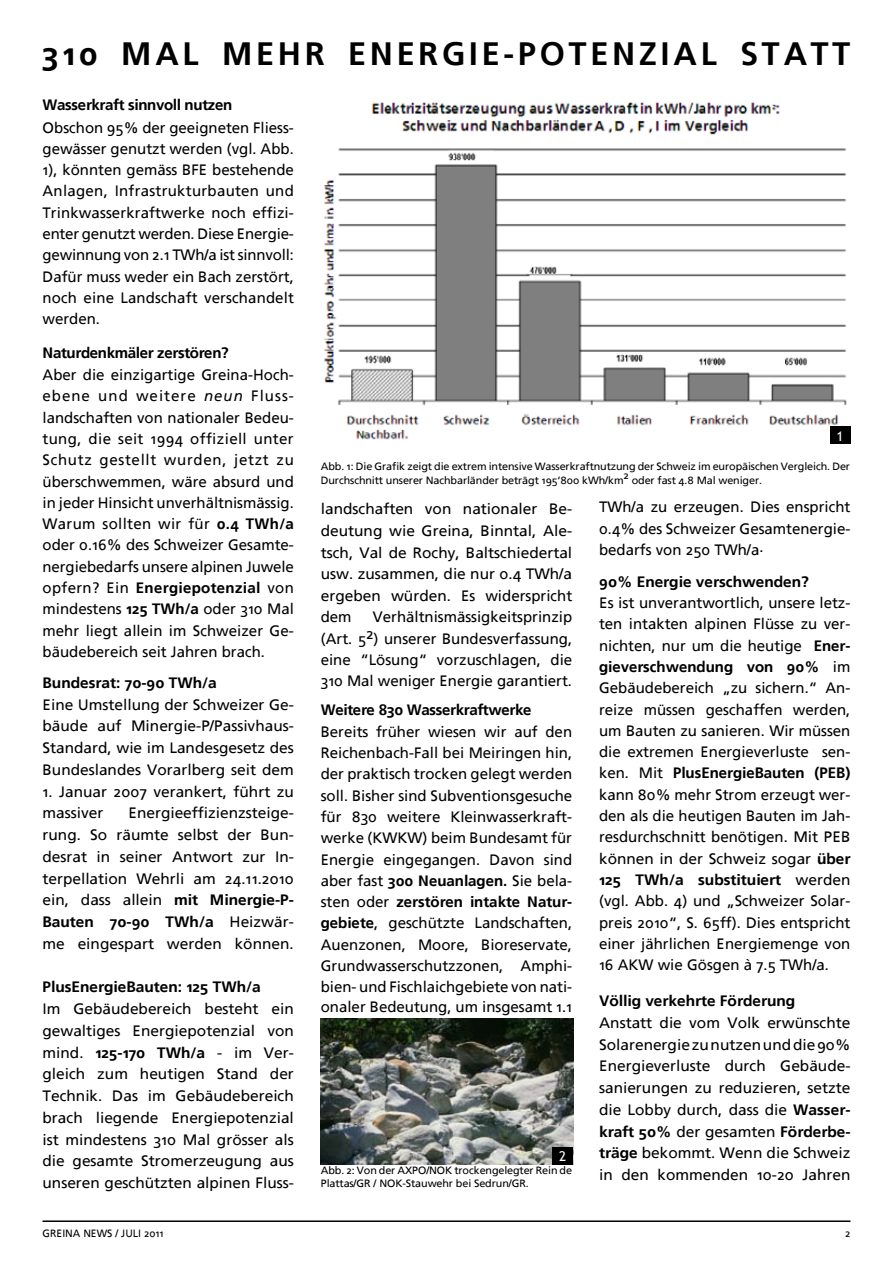
<style>
.page{position:relative;width:893px;height:1263px;background:#fff}
.page>*{position:absolute;margin:0;border:0;box-sizing:border-box;transform-origin:0 0}
.t1{font:700 32.25px "Frutiger Linotype";letter-spacing:.115em;color:#000}
.t2{font:15px/21.3px "Frutiger Linotype";color:#000;text-align:justify}
.t3{font:700 15px "Frutiger Linotype";color:#000}
.t4{font:700 15px "Frutiger Linotype";letter-spacing:-.02em;color:#000}
.t5{font:13.5px "Trebuchet MS";color:#fff}
.t6{font:10.5px/13.5px "Frutiger Linotype";letter-spacing:-.01em;color:#000}
.s1{font-style:italic}
.s2{font-weight:700}
</style>
<div class="page">
<hr style="left:43px;top:1220px;width:807px;height:2px;background:#000">
<img style="left:321px;top:1018px;width:252px;height:146px">
<div style="left:552px;top:1147px;width:21px;height:17px;background:#000"></div>
<img style="left:324px;top:102px;width:523px;height:338px">
<div style="left:830px;top:426px;width:20px;height:18px;background:#000"></div>
<h1 class="t1" style="left:43px;top:34px;width:136px">310 Mal</h1>
<h1 class="t1" style="left:222px;top:34px;width:26px">mehr</h1>
<h1 class="t1" style="left:348px;top:34px;width:44px">Energie</h1>
<h1 class="t1" style="left:504px;top:34px;width:60px">-Potenzial</h1>
<h1 class="t1" style="left:740px;top:34px;width:23px">statt</h1>
<p class="t4" style="left:43px;top:96px;width:191px">Wasserkraft sinnvoll nutzen</p>
<p class="t2" style="left:43px;top:117px;width:253px">Obschon 95% der geeigneten Fliess&shy;gewässer genutzt werden (vgl. Abb.<br>1), könnten gemäss BFE bestehende Anlagen, Infrastrukturbauten und Trinkwasserkraftwerke noch effizi&shy;enter genutzt werden. Diese Energie&shy;gewinnung von 2.1 TWh/a ist sinnvoll:<br>Dafür muss weder ein Bach zerstört, noch eine Landschaft verschandelt werden.</p>
<p class="t4" style="left:43px;top:343px;width:188px">Naturdenkmäler zerstören?</p>
<p class="t2" style="left:43px;top:364px;width:253px">Aber die einzigartige Greina-Hoch&shy;ebene und weitere <span class="s1">neun</span> Fluss&shy;landschaften von nationaler Bedeu&shy;tung, die seit 1994 offiziell unter Schutz gestellt wurden, jetzt zu überschwemmen, wäre absurd und in jeder Hinsicht unverhältnismässig.<br>Warum sollten wir für <span class="s2">0.4 TWh/a </span>oder 0.16% des Schweizer Gesamte&shy;nergiebedarfs unsere alpinen Juwele opfern? Ein <span class="s2">Energiepotenzial</span> von mindestens <span class="s2">125 TWh/a</span> oder 310 Mal mehr liegt allein im Schweizer Ge&shy;bäudebereich seit Jahren brach.</p>
<p class="t3" style="left:43px;top:673px;width:176px">Bundesrat: 70-90 TWh/a</p>
<p class="t2" style="left:43px;top:693px;width:253px;line-height:21.8px">Eine Umstellung der Schweizer Ge&shy;bäude auf Minergie-P/Passivhaus-Standard, wie im Landesgesetz des Bundeslandes Vorarlberg seit dem</p>
<p class="t2" style="left:43px;top:780px;width:253px;line-height:21.8px">1. Januar 2007 verankert, führt zu massiver</p>
<p class="t2" style="left:43px;top:802px;width:253px;line-height:21.8px;text-indent:86px">Energieeffizienzsteige&shy;rung. So räumte selbst der Bun&shy;desrat in seiner Antwort zur In&shy;terpellation Wehrli am 24.11.2010 ein, dass allein <span class="s2">mit Minergie-P-Bauten 70-90 TWh/a</span> Heizwär&shy;me eingespart werden können.</p>
<p class="t3" style="left:43px;top:978px;width:220px">PlusEnergieBauten: 125 TWh/a</p>
<p class="t2" style="left:43px;top:998px;width:253px;line-height:21.8px">Im Gebäudebereich besteht ein gewaltiges Energiepotenzial von mind. <span class="s2">125-170 TWh/a</span> - im Ver&shy;gleich zum heutigen Stand der Technik. Das im Gebäudebereich brach liegende Energiepotenzial ist mindestens 310 Mal grösser als die gesamte Stromerzeugung aus unseren geschützten alpinen Fluss-</p>
<p class="t5" style="left:836px;top:428px;width:9px">1</p>
<p class="t6" style="left:321px;top:460px;width:531px">Abb. 1: Die Grafik zeigt die extrem intensive Wasserkraftnutzung der Schweiz im europäischen Vergleich. Der<br>Durchschnitt unserer Nachbarländer beträgt 195‘800 kWh/km2 oder fast 4.8 Mal weniger.</p>
<p class="t2" style="left:321px;top:498px;width:253px">landschaften von nationaler Be&shy;deutung wie Greina, Binntal, Ale&shy;tsch, Val de Rochy, Baltschiedertal usw. zusammen, die nur 0.4 TWh/a ergeben würden. Es widerspricht dem</p>
<p class="t2" style="left:321px;top:606px;width:253px;text-indent:52px">Verhältnismässigkeitsprinzip (Art. 52) unserer Bundesverfassung, eine “Lösung“ vorzuschlagen, die 310 Mal weniger Energie garantiert.</p>
<p class="t4" style="left:321px;top:701px;width:212px">Weitere 830 Wasserkraftwerke</p>
<p class="t2" style="left:321px;top:721px;width:253px">Bereits früher wiesen wir auf den Reichenbach-Fall bei Meiringen hin, der praktisch trocken gelegt werden soll. Bisher sind Subventionsgesuche für 830 weitere Kleinwasserkraft&shy;werke (KWKW) beim Bundesamt für Energie eingegangen. Davon sind aber fast <span class="s2">300 Neuanlagen.</span> Sie bela&shy;sten oder <span class="s2">zerstören intakte Natur&shy;gebiete</span>, geschützte Landschaften, Auenzonen, Moore, Bioreservate, Grundwasserschutzzonen, Amphi&shy;bien- und Fischlaichgebiete von nati-</p>
<p class="t2" style="left:321px;top:996px;width:253px">onaler Bedeutung, um insgesamt 1.1</p>
<p class="t5" style="left:559px;top:1148px;width:9px">2</p>
<p class="t6" style="left:321px;top:1163px;width:253px">Abb. 2: Von der AXPO/NOK trockengelegter Rein de<br>Plattas/GR / NOK-Stauwehr bei Sedrun/GR.</p>
<p class="t2" style="left:599px;top:496px;width:253px">TWh/a zu erzeugen. Dies enspricht 0.4% des Schweizer Gesamtenergie&shy;bedarfs von 250 TWh/a.</p>
<p class="t3" style="left:599px;top:572px;width:211px">90% Energie verschwenden?</p>
<p class="t2" style="left:599px;top:592px;width:253px">Es ist unverantwortlich, unsere letz&shy;ten intakten alpinen Flüsse zu ver&shy;nichten, nur um die heutige <span class="s2">Ener&shy;gieverschwendung von 90%</span> im Gebäudebereich „zu sichern.“ An&shy;reize müssen geschaffen werden, um Bauten zu sanieren. Wir müssen die extremen Energieverluste sen&shy;ken. Mit <span class="s2">PlusEnergieBauten (PEB) </span>kann 80% mehr Strom erzeugt wer&shy;den als die heutigen Bauten im Jah&shy;resdurchschnitt benötigen. Mit PEB können in der Schweiz sogar <span class="s2">über 125 TWh/a substituiert</span> werden (vgl. Abb. 4) und „Schweizer Solar&shy;preis 2010“, S. 65ff). Dies entspricht einer jährlichen Energiemenge von 16 AKW wie Gösgen à 7.5 TWh/a.</p>
<p class="t3" style="left:599px;top:992px;width:198px">Völlig verkehrte Förderung</p>
<p class="t2" style="left:599px;top:1012px;width:253px;line-height:21.8px">Anstatt die vom Volk erwünschte Solarenergie zu nutzen und die 90% Energieverluste durch Gebäude&shy;sanierungen zu reduzieren, setzte die Lobby durch, dass die <span class="s2">Wasser&shy;kraft 50%</span> der gesamten <span class="s2">Förderbe&shy;träge</span> bekommt. Wenn die Schweiz in den kommenden 10-20 Jahren</p>
<p class="t6" style="left:43px;top:1226px;width:123px">GREINA NEWS / Juli 2011</p>
<p class="t6" style="left:845px;top:1226px;width:7px">2</p>
</div>
